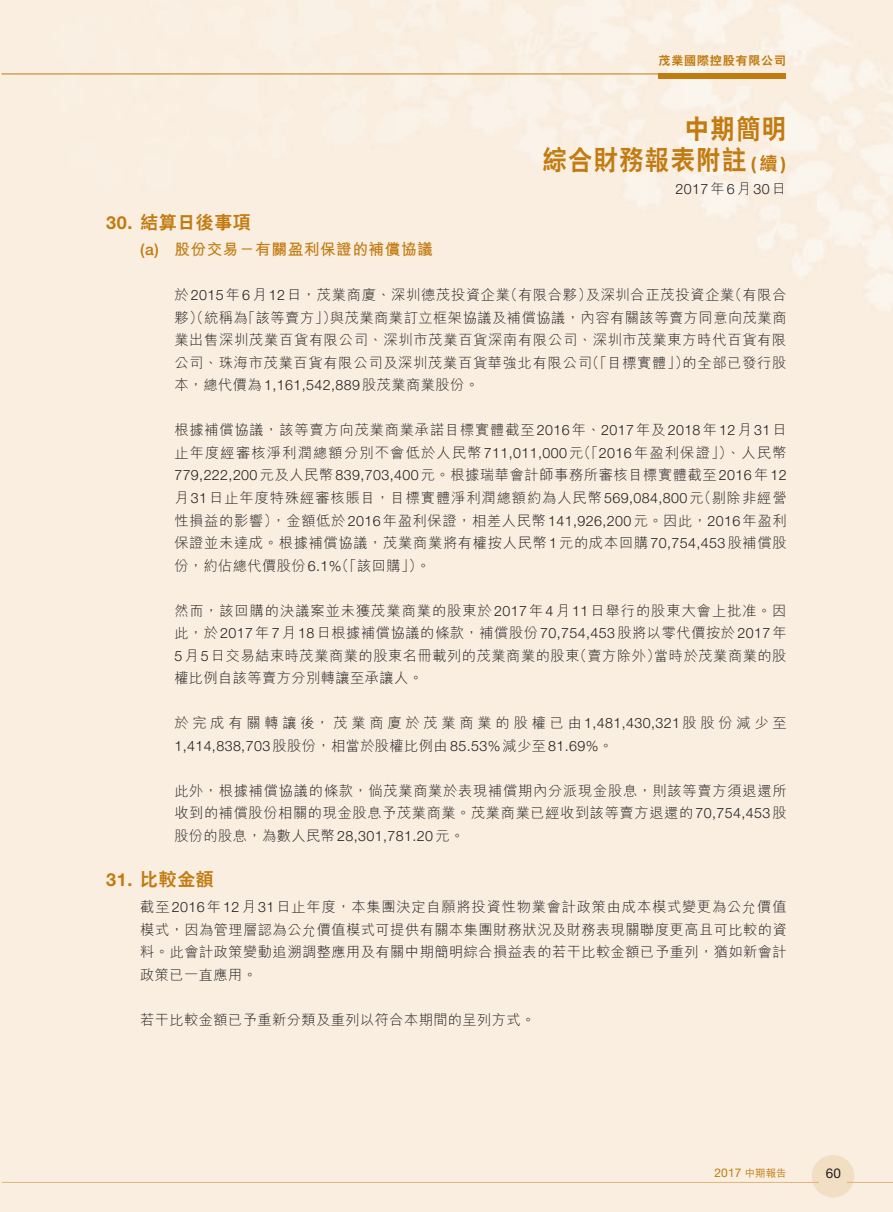
<style>
.page{position:relative;width:893px;height:1212px;background:#fff}
.page>*{position:absolute;margin:0;border:0;box-sizing:border-box;transform-origin:0 0}
.t1{font:800 27px "C Hei 2 HK";letter-spacing:.055em;color:#c27b11;scale:.9 1}
._3__標題{font:800 18px "C Hei 2 HK";letter-spacing:.03em;color:#c27b11}
.t2{font:700 18px "Helvetica Neue LT Std";color:#c27b11}
._4__副標題{font:700 15.75px "M Hei HK";letter-spacing:.03em;color:#c27b11}
._4__副標題-2{font:500 15.75px "Helvetica Neue LT Std";color:#c27b11}
._1__內文{font:300 14.25px/22.5px "M Hei HK";letter-spacing:.05em;color:#231f20}
._1__內文-2{font:300 14.25px/22.5px "M Hei HK";letter-spacing:.265em;color:#231f20}
._1__內文-3{font:300 14.25px "Helvetica Neue LT Std";letter-spacing:.03em;color:#231f20}
._1__內文-4{font:300 14.25px "M Hei HK";letter-spacing:.03em;color:#231f20}
._1__內文-5{font:300 14.25px "M Hei HK";letter-spacing:.08em;color:#231f20}
.t3{font:13.5px "Helvetica Neue LT Std";color:#231f20}
.t4{font:800 12px "C Hei 2 HK";letter-spacing:.07em;color:#c27b11}
.t5{font:12px "Helvetica Neue LT Std";color:#c27b11}
.t6{font:500 10.5px "M Hei HK";color:#c27b11}
.s1{font-family:"Helvetica Neue LT Std";font-weight:700}
.s2{font-family:"C Hei 2 HK";font-weight:800}
.s3{font-family:"M Hei HK"}
.s4{font-family:"Helvetica Neue LT Std"}
</style>
<div class="page">
<div style="left:1px;top:0;width:892px;height:1212px;background:#f9eee0"></div>
<div style="left:812px;top:1155px;width:42px;height:42px;background:#f2dec3;border-radius:50%"></div>
<hr style="left:2px;top:1182px;width:816px;height:1px;background:#dfb57c">
<hr style="left:848px;top:1182px;width:45px;height:1px;background:#dfb57c">
<hr style="left:2px;top:74px;width:784px;height:1px;background:#c27b11">
<div style="left:658px;top:74px;width:128px;height:5px;background:#c27b11"></div>
<p class="t4" style="left:658px;top:54px;width:129px">茂業國際控股有限公司</p>
<p class="_3__標題" style="left:106px;top:213px;width:146px"><span class="s1">30.</span> 結算日後事項</p>
<p class="_4__副標題" style="left:174px;top:238px;width:260px">股份交易－有關盈利保證的補償協議</p>
<p class="_4__副標題-2" style="left:140px;top:240px;width:20px">)a(</p>
<h1 class="t1" style="left:685px;top:115px;width:114px">中期簡明</h1>
<p class="t2" style="left:751px;top:153px;width:37px"><span class="s2">續</span>( (</p>
<h1 class="t1" style="left:543px;top:147px;width:228px">綜合財務報表附註</h1>
<p class="_1__內文-3" style="left:675px;top:181px;width:112px">2017<span class="s3">年</span>6<span class="s3">月</span>30<span class="s3">日</span></p>
<p class="_1__內文" style="left:503px;top:284px;width:90px">（有限合夥）</p>
<p class="_1__內文" style="left:728px;top:284px;width:60px">（有限合</p>
<p class="_1__內文" style="left:330px;top:284px;width:458px;text-indent:-156px">於<span class="s4">2015</span>年<span class="s4">6</span>月<span class="s4">12</span>日，茂業商廈、深圳德茂投資企業<br>與茂業商業訂立框架協議及補償協議，內容有關該等賣方同意向茂業商</p>
<p class="_1__內文" style="left:586px;top:284px;width:150px">及深圳合正茂投資企業</p>
<p class="_1__內文" style="left:174px;top:306px;width:75px">夥）（統稱為</p>
<p class="_1__內文" style="left:174px;top:329px;width:614px">業出售深圳茂業百貨有限公司、深圳市茂業百貨深南有限公司、深圳市茂業東方時代百貨有限</p>
<p class="_1__內文" style="left:682px;top:351px;width:105px">的全部已發行股</p>
<p class="_1__內文" style="left:241px;top:306px;width:97px">「該等賣方」）</p>
<p class="_1__內文" style="left:174px;top:351px;width:419px">公司、珠海市茂業百貨有限公司及深圳茂業百貨華強北有限公司本，總代價為<span class="s4">1,161,542,889</span>股茂業商業股份。</p>
<p class="_1__內文" style="left:174px;top:419px;width:614px;text-align:right">根據補償協議，該等賣方向茂業商業承諾目標實體截至<span class="s4">2016</span>年、<span class="s4">2017</span>年及<span class="s4">2018</span>年<span class="s4">12</span>月<span class="s4">31</span>日（「<span class="s4">2016</span>年盈利保證」）、人民幣</p>
<p class="_1__內文" style="left:585px;top:351px;width:105px">（「目標實體」）</p>
<p class="_1__內文-5" style="left:174px;top:445px;width:411px">止年度經審核淨利潤總額分別不會低於人民幣<span class="s4">711,011,000</span>元</p>
<p class="_1__內文-3" style="left:174px;top:467px;width:614px">779,222,200<span class="s3">元及人民幣</span>839,703,400<span class="s3">元。根據瑞華會計師事務所審核目標實體截至</span>2016<span class="s3">年</span>12</p>
<p class="_1__內文" style="left:174px;top:486px;width:614px">月<span class="s4">31</span>日止年度特殊經審核賬目，目標實體淨利潤總額約為人民幣<span class="s4">569,084,800</span> （元剔除非經營</p>
<p class="_1__內文" style="left:174px;top:509px;width:614px">性損益的影響，）金額低於<span class="s4">2016</span>年盈利保證，相差人民幣<span class="s4">141,926,200</span>元。因此，<span class="s4">2016</span>年盈利</p>
<p class="_1__內文" style="left:174px;top:531px;width:614px">保證並未達成。根據補償協議，茂業商業將有權按人民幣<span class="s4">1</span>元的成本回購<span class="s4">70,754,453</span>股補償股</p>
<p class="_1__內文" style="left:335px;top:554px;width:97px">（「該回購 。(「</p>
<p class="_1__內文-4" style="left:174px;top:558px;width:169px">份，約佔總代價股份<span class="s4">6.1%</span></p>
<p class="_1__內文" style="left:174px;top:599px;width:614px;text-align:right">然而，該回購的決議案並未獲茂業商業的股東於<span class="s4">2017</span>年<span class="s4">4</span>月<span class="s4">11</span>日舉行的股東大會上批准。因此，於<span class="s4">2017</span>年<span class="s4">7</span>月<span class="s4">18</span>日根據補償協議的條款，補償股份<span class="s4">70,754,453</span>股將以零代價按於<span class="s4">2017</span>年當時於茂業商業的股</p>
<p class="_1__內文" style="left:573px;top:644px;width:89px">（賣方除外）</p>
<p class="_1__內文" style="left:174px;top:644px;width:407px"><span class="s4">5</span>月<span class="s4">5</span>日交易結束時茂業商業的股東名冊載列的茂業商業的股東權比例自該等賣方分別轉讓至承讓人。</p>
<p class="_1__內文-2" style="left:174px;top:711px;width:614px">於完成有關轉讓後，茂業商廈於茂業商業的股權已由 <span class="s4">1,481,430,321</span>股股份減少至<br><span class="s4">1,414,838,703</span>股股份，相當於股權比例由<span class="s4">85.53%</span>減少至<span class="s4">81.69%</span>。</p>
<p class="_1__內文" style="left:174px;top:779px;width:614px;text-align:justify">此外，根據補償協議的條款，倘茂業商業於表現補償期內分派現金股息，則該等賣方須退還所收到的補償股份相關的現金股息予茂業商業。茂業商業已經收到該等賣方退還的<span class="s4">70,754,453</span>股股份的股息，為數人民幣<span class="s4">28,301,781.20</span>元。</p>
<p class="_3__標題" style="left:106px;top:870px;width:109px"><span class="s1">31.</span> 比較金額</p>
<p class="_1__內文" style="left:140px;top:895px;width:648px;text-align:justify">截至<span class="s4">2016</span>年<span class="s4">12</span>月<span class="s4">31</span>日止年度，本集團決定自願將投資性物業會計政策由成本模式變更為公允價值模式，因為管理層認為公允價值模式可提供有關本集團財務狀況及財務表現關聯度更高且可比較的資料。此會計政策變動追溯調整應用及有關中期簡明綜合損益表的若干比較金額已予重列，猶如新會計政策已一直應用。</p>
<p class="_1__內文-4" style="left:140px;top:1012px;width:397px">若干比較金額已予重新分類及重列以符合本期間的呈列方式。</p>
<p class="t6" style="left:745px;top:1166px;width:43px">中期報告</p>
<p class="t5" style="left:715px;top:1166px;width:28px">2017</p>
<p class="t3" style="left:826px;top:1165px;width:17px">60</p>
</div>
